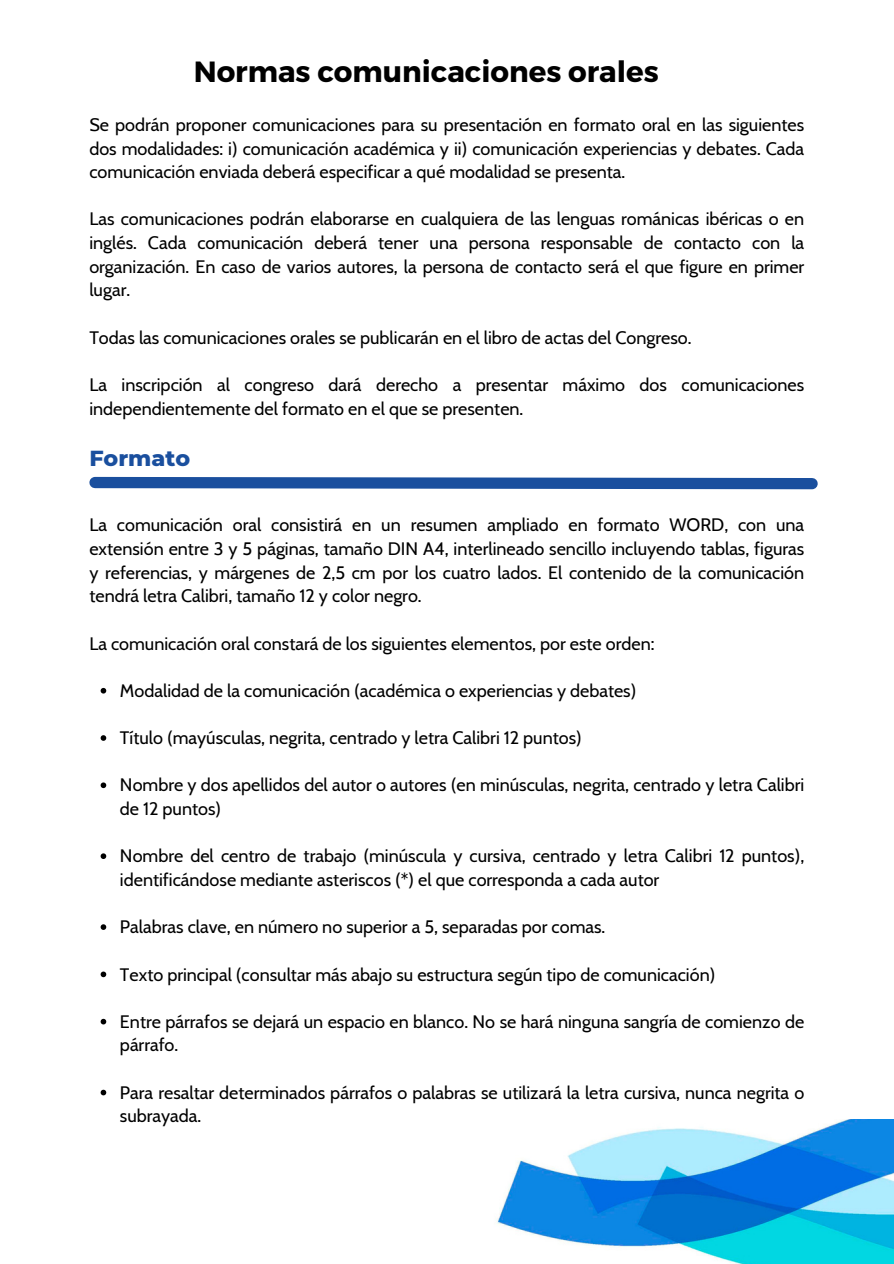
<style>
.page{position:relative;width:894px;height:1264px;background:#fff}
.page>*{position:absolute;margin:0;border:0;box-sizing:border-box;transform-origin:0 0}
.t1{font:700 29.25px "Montserrat";color:#000}
.t2{font:800 22.2px "Montserrat";color:#1a4f9e}
.t3{font:18px/23.7px "Cabin";color:#000}
</style>
<div class="page">
<img style="left:497px;top:1119px;width:396px;height:144px">
<svg style="left:89px;top:476px;width:729px;height:14px"></svg>
<svg style="left:101px;top:688px;width:5px;height:5px"></svg>
<svg style="left:101px;top:735px;width:5px;height:5px"></svg>
<svg style="left:101px;top:782px;width:5px;height:6px"></svg>
<svg style="left:101px;top:853px;width:5px;height:6px"></svg>
<svg style="left:101px;top:924px;width:5px;height:5px"></svg>
<svg style="left:101px;top:971px;width:5px;height:6px"></svg>
<svg style="left:101px;top:1018px;width:5px;height:6px"></svg>
<svg style="left:101px;top:1089px;width:5px;height:6px"></svg>
<p class="t1" style="left:194px;top:53px;width:466px">Normas comunicaciones orales</p>
<p class="t3" style="left:89px;top:113px;width:716px;text-align:justify">Se podrán proponer comunicaciones para su presentación en formato oral en las siguientes dos modalidades: i) comunicación académica y ii) comunicación experiencias y debates. Cada comunicación enviada deberá especificar a qué modalidad se presenta.</p>
<p class="t3" style="left:89px;top:207px;width:716px;text-align:justify">Las comunicaciones podrán elaborarse en cualquiera de las lenguas románicas ibéricas o en inglés. Cada comunicación deberá tener una persona responsable de contacto con la organización. En caso de varios autores, la persona de contacto será el que figure en primer lugar.</p>
<p class="t3" style="left:89px;top:325px;width:603px">Todas las comunicaciones orales se publicarán en el libro de actas del Congreso.</p>
<h2 class="t3" style="left:89px;top:372px;width:716px">La inscripción al congreso dará derecho a presentar máximo dos comunicaciones independientemente del formato en el que se presenten.</h2>
<p class="t2" style="left:89px;top:444px;width:102px">Formato</p>
<p class="t3" style="left:89px;top:513px;width:716px;text-align:justify">La comunicación oral consistirá en un resumen ampliado en formato WORD, con una extensión entre 3 y 5 páginas, tamaño DIN A4, interlineado sencillo incluyendo tablas, figuras y referencias, y márgenes de 2,5 cm por los cuatro lados. El contenido de la comunicación tendrá letra Calibri, tamaño 12 y color negro.</p>
<p class="t3" style="left:89px;top:631px;width:566px">La comunicación oral constará de los siguientes elementos, por este orden:</p>
<p class="t3" style="left:120px;top:678px;width:518px">Modalidad de la comunicación (académica o experiencias y debates)</p>
<p class="t3" style="left:120px;top:726px;width:463px">Título (mayúsculas, negrita, centrado y letra Calibri 12 puntos)</p>
<p class="t3" style="left:120px;top:773px;width:685px">Nombre y dos apellidos del autor o autores (en minúsculas, negrita, centrado y letra Calibri de 12 puntos)</p>
<p class="t3" style="left:120px;top:844px;width:685px">Nombre del centro de trabajo (minúscula y cursiva, centrado y letra Calibri 12 puntos), identificándose mediante asteriscos (*) el que corresponda a cada autor</p>
<p class="t3" style="left:120px;top:915px;width:486px">Palabras clave, en número no superior a 5, separadas por comas.</p>
<p class="t3" style="left:120px;top:962px;width:596px">Texto principal (consultar más abajo su estructura según tipo de comunicación)</p>
<p class="t3" style="left:120px;top:1009px;width:685px">Entre párrafos se dejará un espacio en blanco. No se hará ninguna sangría de comienzo de párrafo.</p>
<p class="t3" style="left:120px;top:1080px;width:685px">Para resaltar determinados párrafos o palabras se utilizará la letra cursiva, nunca negrita o subrayada.</p>
</div>
